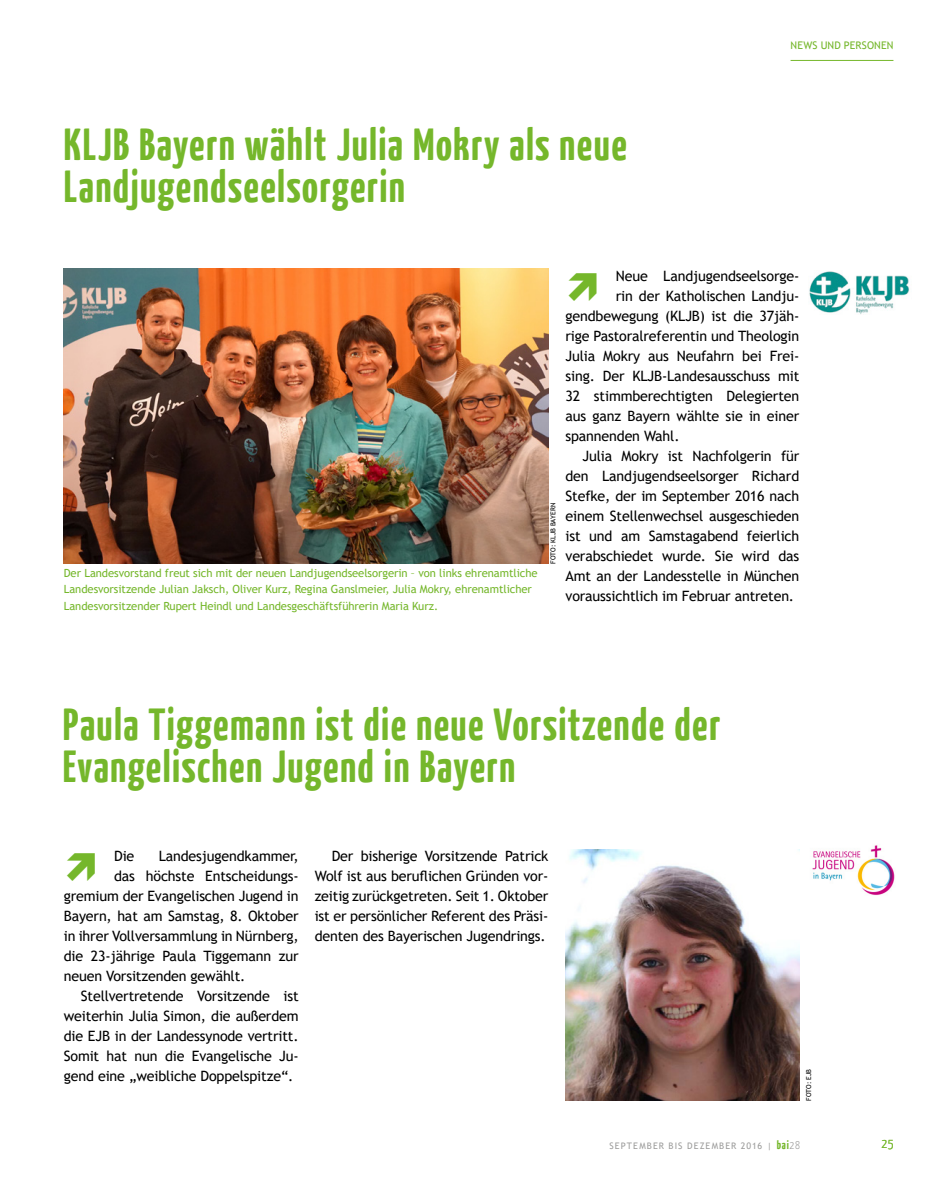
<style>
.page{position:relative;width:936px;height:1191px;background:#fff}
.page>*{position:absolute;margin:0;border:0;box-sizing:border-box;transform-origin:0 0}
.t1{font:700 45px/42px "BDKJ";letter-spacing:.02em;color:#75b72b}
.t2{font:14.25px/20px "Trebuchet MS";letter-spacing:-.01em;color:#000;text-align:justify}
.t3{font:300 13.5px "BDKJ";color:#75b72b}
.t4{font:11.25px/16.5px "Trebuchet MS";letter-spacing:-.005em;color:#75b72b}
.t5{font:10.5px "Trebuchet MS";letter-spacing:.01em;color:#75b72b}
.t6{font:9px "Trebuchet MS";letter-spacing:.115em;color:#9d9d9c}
.t7{font:6.75px "Trebuchet MS";color:#000}
.s1{font-family:"BDKJ";font-weight:700;font-size:12px;color:#75b72b}
.s2{font-family:"BDKJ";font-weight:300;font-size:11.25px}
</style>
<div class="page">
<hr style="left:790px;top:60px;width:103px;height:1px;background:#75b72b">
<img style="left:812px;top:845px;width:83px;height:50px">
<img style="left:64px;top:268px;width:484px;height:295px">
<img style="left:809px;top:271px;width:100px;height:43px">
<img style="left:565px;top:850px;width:234px;height:250px">
<h1 class="t1" style="left:64px;top:121px;width:565px">KLJB Bayern wählt Julia Mokry als neue<br>Landjugendseelsorgerin</h1>
<p class="t5" style="left:790px;top:39px;width:104px">NEWS UND PERSONEN</p>
<p class="t4" style="left:64px;top:564px;width:475px">Der Landesvorstand freut sich mit der neuen Landjugendseelsorgerin – von links ehrenamtliche<br>Landesvorsitzende Julian Jaksch, Oliver Kurz, Regina Ganslmeier, Julia Mokry, ehrenamtlicher<br>Landesvorsitzender Rupert Heindl und Landesgeschäftsführerin Maria Kurz.</p>
<p class="t7" style="left:549px;top:563px;width:62px;rotate:-90deg">FOTO: KLJB BAYERN</p>
<p class="t2" style="left:615px;top:266px;width:185px">Neue Landjugendseelsorge-</p>
<p class="t2" style="left:615px;top:286px;width:185px">rin der Katholischen Landju-</p>
<p class="t2" style="left:565px;top:306px;width:235px">gendbewegung (KLJB) ist die 37jäh-</p>
<p class="t2" style="left:565px;top:326px;width:235px">rige Pastoralreferentin und Theologin</p>
<p class="t2" style="left:565px;top:346px;width:235px">Julia Mokry aus Neufahrn bei Frei-</p>
<p class="t2" style="left:565px;top:366px;width:235px">sing. Der KLJB-Landesausschuss mit</p>
<p class="t2" style="left:565px;top:386px;width:235px">32 stimmberechtigten Delegierten</p>
<p class="t2" style="left:565px;top:406px;width:235px">aus ganz Bayern wählte sie in einer</p>
<p class="t2" style="left:565px;top:426px;width:115px">spannenden Wahl.</p>
<p class="t2" style="left:582px;top:446px;width:218px">Julia Mokry ist Nachfolgerin für</p>
<p class="t2" style="left:565px;top:466px;width:235px">den Landjugendseelsorger Richard</p>
<p class="t2" style="left:565px;top:486px;width:235px">Stefke, der im September 2016 nach</p>
<p class="t2" style="left:565px;top:506px;width:235px">einem Stellenwechsel ausgeschieden</p>
<p class="t2" style="left:565px;top:526px;width:235px">ist und am Samstagabend feierlich</p>
<p class="t2" style="left:565px;top:546px;width:235px">verabschiedet wurde. Sie wird das</p>
<p class="t2" style="left:565px;top:566px;width:235px">Amt an der Landesstelle in München</p>
<p class="t2" style="left:565px;top:586px;width:230px">voraussichtlich im Februar antreten.</p>
<h1 class="t1" style="left:63px;top:702px;width:659px">Paula Tiggemann ist die neue Vorsitzende der<br>Evangelischen Jugend in Bayern</h1>
<p class="t2" style="left:114px;top:845px;width:22px">Die</p>
<p class="t2" style="left:159px;top:845px;width:141px">Landesjugendkammer,</p>
<p class="t2" style="left:114px;top:865px;width:186px">das höchste Entscheidungs-</p>
<p class="t2" style="left:64px;top:885px;width:236px">gremium der Evangelischen Jugend in</p>
<p class="t2" style="left:64px;top:905px;width:236px">Bayern, hat am Samstag, 8. Oktober</p>
<p class="t2" style="left:64px;top:925px;width:236px">in ihrer Vollversammlung in Nürnberg,</p>
<p class="t2" style="left:64px;top:945px;width:236px">die 23-jährige Paula Tiggemann zur</p>
<p class="t2" style="left:64px;top:965px;width:183px">neuen Vorsitzenden gewählt.</p>
<p class="t2" style="left:81px;top:985px;width:219px">Stellvertretende Vorsitzende ist</p>
<p class="t2" style="left:64px;top:1005px;width:236px">weiterhin Julia Simon, die außerdem</p>
<p class="t2" style="left:64px;top:1025px;width:236px">die EJB in der Landessynode vertritt.</p>
<p class="t2" style="left:64px;top:1045px;width:236px">Somit hat nun die Evangelische Ju-</p>
<p class="t2" style="left:64px;top:1065px;width:231px">gend eine „weibliche Doppelspitze“.</p>
<p class="t2" style="left:314px;top:845px;width:235px;text-indent:17px">Der bisherige Vorsitzende Patrick Wolf ist aus beruflichen Gründen vor&shy;zeitig zurückgetreten. Seit 1. Oktober ist er persönlicher Referent des Präsi&shy;denten des Bayerischen Jugendrings.</p>
<p class="t7" style="left:804px;top:1100px;width:33px;rotate:-90deg">FOTO: EJB</p>
<p class="t6" style="left:609px;top:1139px;width:192px">SEPTEMBER BIS DEZEMBER 2016 | <span class="s1">bai</span><span class="s2">28</span></p>
<p class="t3" style="left:881px;top:1134px;width:14px">25</p>
</div>
